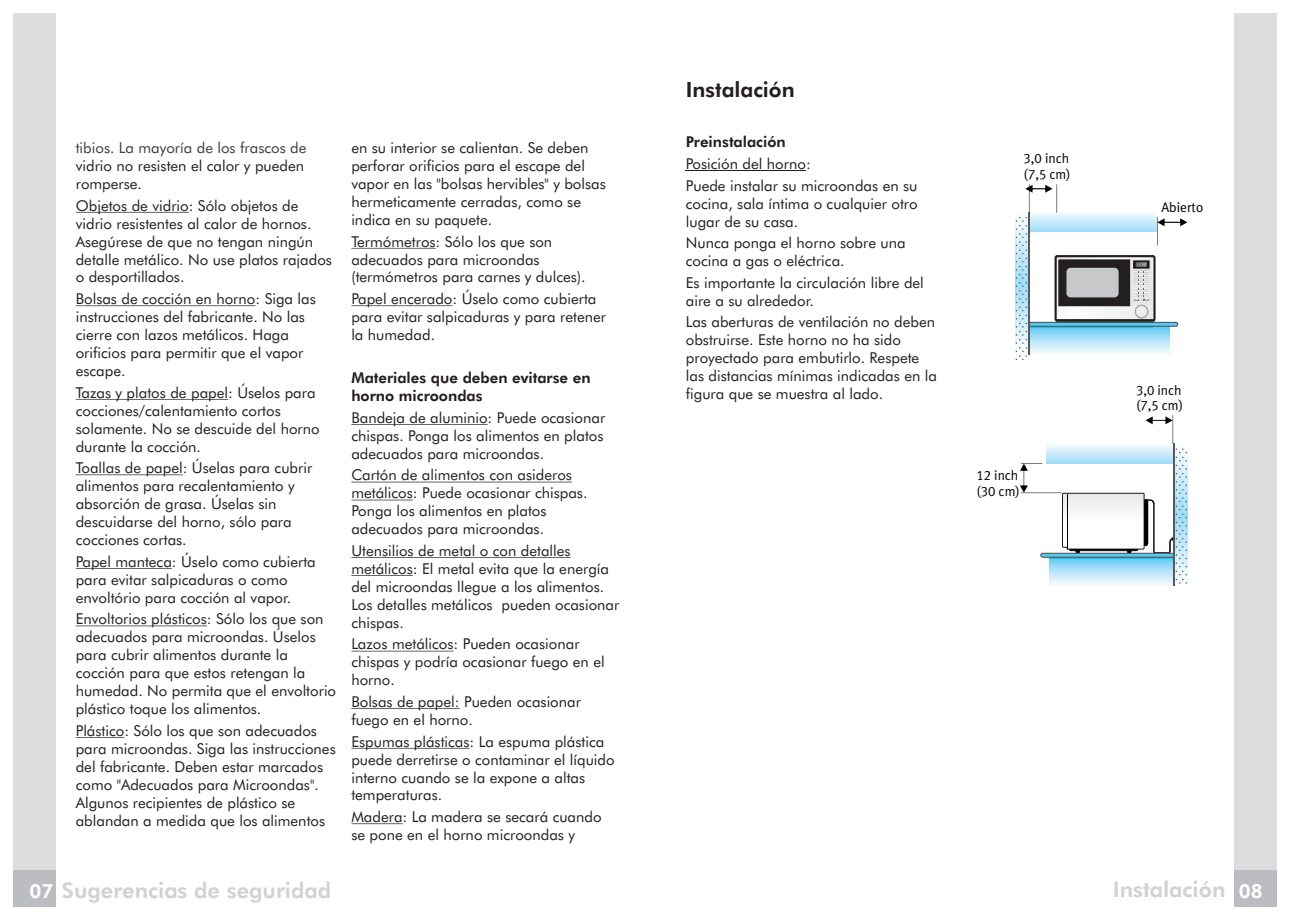
<style>
.page{position:relative;width:1290px;height:920px;background:#fff}
.page>*{position:absolute;margin:0;border:0;box-sizing:border-box;transform-origin:0 0}
.t1{font:800 21.75px "Futura BT";color:#d1d2d4}
.t2{font:800 21px "Futura BT";color:#231f20}
.t3{font:15px/18px "Futura BT";color:#231f20}
.t4{font:800 15px/18px "Futura BT";color:#231f20}
.t5{font:15px "Futura BT";color:#3e3e3f}
.t6{font:13.65px/15.6px "Meta Plus Normal";color:#000}
.t7{font:13.65px "Meta Plus Normal Caps";color:#000}
.s1{font-family:"Meta Plus Normal Caps"}
.s2{font-family:"Meta Plus Normal"}
.s3{font-size:19.5px;color:#fff}
</style>
<div class="page">
<hr style="left:76px;top:212px;width:113px;height:1px;background:#231f20">
<hr style="left:76px;top:305px;width:179px;height:1px;background:#231f20">
<hr style="left:76px;top:399px;width:152px;height:1px;background:#231f20">
<hr style="left:76px;top:474px;width:107px;height:1px;background:#231f20">
<hr style="left:76px;top:568px;width:96px;height:1px;background:#231f20">
<hr style="left:76px;top:625px;width:131px;height:1px;background:#231f20">
<hr style="left:76px;top:737px;width:48px;height:1px;background:#231f20">
<hr style="left:351px;top:248px;width:85px;height:1px;background:#231f20">
<hr style="left:351px;top:305px;width:101px;height:1px;background:#231f20">
<hr style="left:351px;top:424px;width:136px;height:1px;background:#231f20">
<hr style="left:351px;top:482px;width:221px;height:1px;background:#231f20">
<hr style="left:351px;top:500px;width:62px;height:1px;background:#231f20">
<hr style="left:351px;top:557px;width:220px;height:1px;background:#231f20">
<hr style="left:351px;top:575px;width:62px;height:1px;background:#231f20">
<hr style="left:351px;top:651px;width:102px;height:1px;background:#231f20">
<hr style="left:351px;top:708px;width:109px;height:1px;background:#231f20">
<hr style="left:351px;top:748px;width:118px;height:1px;background:#231f20">
<hr style="left:351px;top:823px;width:51px;height:1px;background:#231f20">
<hr style="left:686px;top:170px;width:120px;height:1px;background:#231f20">
<svg style="left:1020px;top:415px;width:167px;height:171px"></svg>
<div style="left:1234px;top:13px;width:42px;height:893px;background:#dcdddf"></div>
<div style="left:1234px;top:870px;width:42px;height:36px;background:#bcbdc0"></div>
<div style="left:13px;top:13px;width:43px;height:893px;background:#dcdddf"></div>
<div style="left:13px;top:870px;width:43px;height:36px;background:#bcbdc0"></div>
<svg style="left:1015px;top:184px;width:172px;height:176px"></svg>
<div style="left:1066px;top:268px;width:52px;height:29px;background:#c7c8ca;border-radius:4px"></div>
<p class="t5" style="left:76px;top:142px;width:232px">tibios. La mayoría de los frascos de</p>
<p class="t3" style="left:76px;top:158px;width:230px">vidrio no resisten el calor y pueden romperse.</p>
<p class="t3" style="left:76px;top:198px;width:258px">Objetos de vidrio: Sólo objetos de vidrio resistentes al calor de hornos.<br>Asegúrese de que no tengan ningún detalle metálico. No use platos rajados o desportillados.</p>
<p class="t3" style="left:76px;top:291px;width:242px">Bolsas de cocción en horno: Siga las instrucciones del fabricante. No las cierre con lazos metálicos. Haga orificios para permitir que el vapor escape.</p>
<p class="t3" style="left:76px;top:385px;width:245px">Tazas y platos de papel: Úselos para cocciones/calentamiento cortos solamente. No se descuide del horno durante la cocción.</p>
<p class="t3" style="left:76px;top:460px;width:238px">Toallas de papel: Úselas para cubrir alimentos para recalentamiento y absorción de grasa. Úselas sin descuidarse del horno, sólo para cocciones cortas.</p>
<p class="t3" style="left:76px;top:554px;width:242px">Papel manteca: Úselo como cubierta para evitar salpicaduras o como envoltório para cocción al vapor.</p>
<p class="t3" style="left:76px;top:611px;width:262px">Envoltorios plásticos: Sólo los que son adecuados para microondas. Úselos para cubrir alimentos durante la cocción para que estos retengan la humedad. No permita que el envoltorio plástico toque los alimentos.</p>
<p class="t3" style="left:76px;top:723px;width:261px">Plástico: Sólo los que son adecuados para microondas. Siga las instrucciones del fabricante. Deben estar marcados como "Adecuados para Microondas".<br>Algunos recipientes de plástico se ablandan a medida que los alimentos</p>
<p class="t3" style="left:351px;top:140px;width:256px">en su interior se calientan. Se deben perforar orificios para el escape del vapor en las "bolsas hervibles" y bolsas hermeticamente cerradas, como se indica en su paquete.</p>
<p class="t3" style="left:351px;top:234px;width:236px">Termómetros: Sólo los que son adecuados para microondas (termómetros para carnes y dulces).</p>
<p class="t3" style="left:351px;top:291px;width:256px">Papel encerado: Úselo como cubierta para evitar salpicaduras y para retener la humedad.</p>
<p class="t4" style="left:351px;top:370px;width:241px">Materiales que deben evitarse en horno microondas</p>
<p class="t3" style="left:351px;top:410px;width:255px;text-align:justify">Bandeja de aluminio: Puede ocasionar chispas. Ponga los alimentos en platos adecuados para microondas.</p>
<p class="t3" style="left:351px;top:467px;width:238px">Cartón de alimentos con asideros metálicos: Puede ocasionar chispas.<br>Ponga los alimentos en platos adecuados para microondas.</p>
<p class="t3" style="left:351px;top:543px;width:269px">Utensilios de metal o con detalles metálicos: El metal evita que la energía del microondas llegue a los alimentos.<br>Los detalles metálicos pueden ocasionar chispas.</p>
<p class="t3" style="left:351px;top:636px;width:255px">Lazos metálicos: Pueden ocasionar chispas y podría ocasionar fuego en el horno.</p>
<p class="t3" style="left:351px;top:694px;width:231px">Bolsas de papel: Pueden ocasionar fuego en el horno.</p>
<p class="t3" style="left:351px;top:733px;width:265px">Espumas plásticas: La espuma plástica puede derretirse o contaminar el líquido interno cuando se la expone a altas temperaturas.</p>
<p class="t3" style="left:351px;top:809px;width:252px">Madera: La madera se secará cuando se pone en el horno microondas y</p>
<h2 class="t2" style="left:686px;top:81px;width:110px">Instalación</h2>
<p class="t4" style="left:686px;top:135px;width:101px">Preinstalación</p>
<p class="t3" style="left:686px;top:154px;width:233px;line-height:21.6px">Posición del horno:<br>Puede instalar su microondas en su</p>
<p class="t3" style="left:686px;top:196px;width:233px">cocina, sala íntima o cualquier otro lugar de su casa.</p>
<p class="t3" style="left:686px;top:235px;width:221px">Nunca ponga el horno sobre una cocina a gas o eléctrica.</p>
<p class="t3" style="left:686px;top:275px;width:240px">Es importante la circulación libre del aire a su alrededor.</p>
<p class="t3" style="left:686px;top:314px;width:253px">Las aberturas de ventilación no deben obstruirse. Este horno no ha sido proyectado para embutirlo. Respete las distancias mínimas indicadas en la figura que se muestra al lado.</p>
<p class="t6" style="left:1023px;top:150px;width:48px"><span class="s1">3,0</span> inch (<span class="s1">7,5</span> cm)</p>
<p class="t6" style="left:976px;top:468px;width:43px"><span class="s1">12</span> inch</p>
<p class="t7" style="left:976px;top:483px;width:45px">(30 <span class="s2">cm</span>)</p>
<p class="t6" style="left:1161px;top:200px;width:43px">Abierto</p>
<p class="t6" style="left:1136px;top:382px;width:48px"><span class="s1">3,0</span> inch (<span class="s1">7,5</span> cm)</p>
<h1 class="t1" style="left:30px;top:881px;width:303px"><span class="s3">07</span> Sugerencias de seguridad</h1>
<h1 class="t1" style="left:1112px;top:881px;width:152px">Instalación <span class="s3">08</span></h1>
</div>
